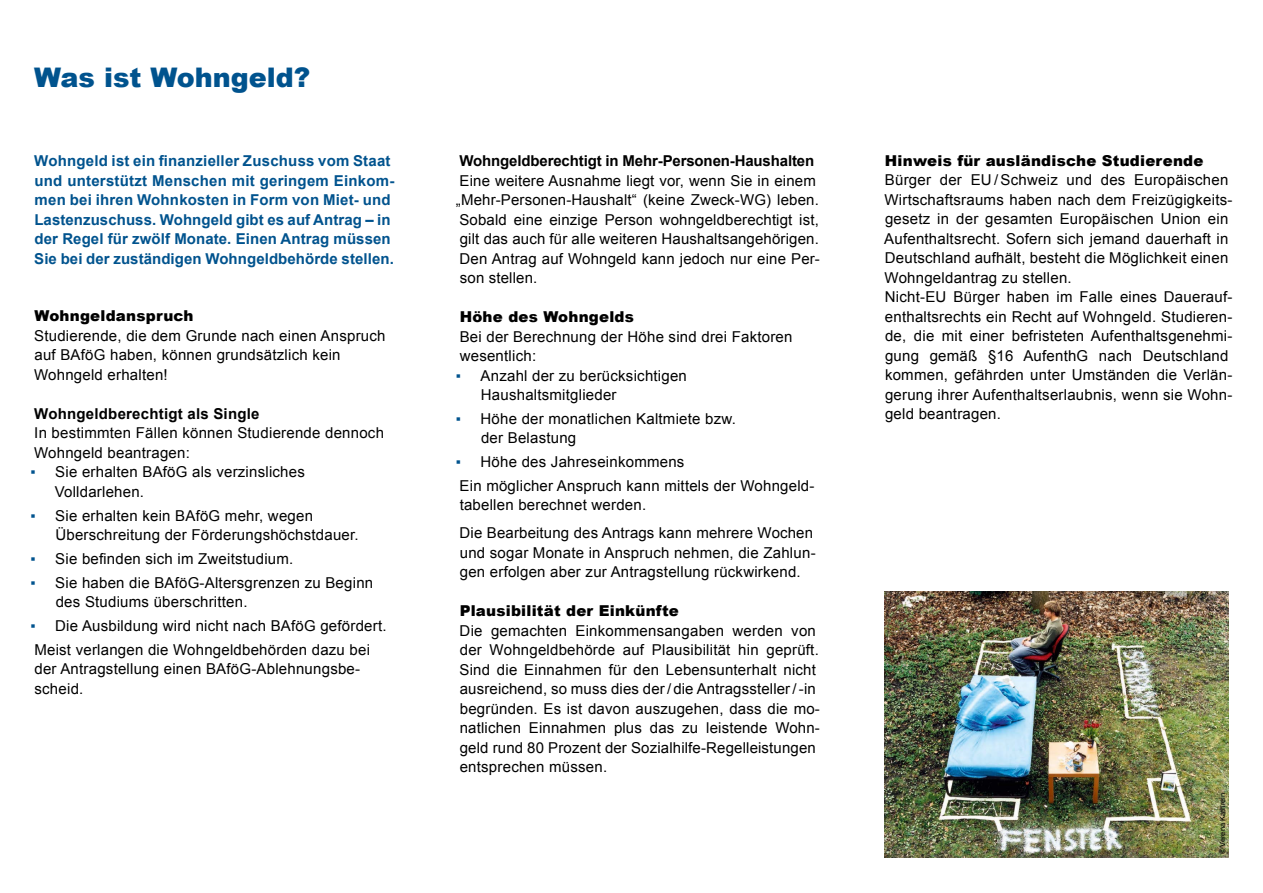
<style>
.page{position:relative;width:1263px;height:893px;background:#fff}
.page>*{position:absolute;margin:0;border:0;box-sizing:border-box;transform-origin:0 0}
.t1{font:900 27px "Arial";color:#00538e}
.t2{font:15px/19.5px "Arial";letter-spacing:.015em;color:#000}
.t3{font:700 15px/19.5px "Arial";letter-spacing:.005em;color:#00538e}
.t4{font:900 15px "Arial";letter-spacing:.015em;color:#000}
.t5{font:700 15px "Arial";letter-spacing:-.01em;color:#000}
.t6{font:700 15px "Arial";letter-spacing:.015em;color:#000}
.t7{font:7.5px "Arial";color:#000}
.s1{color:#00538e}
</style>
<div class="page">
<img style="left:884px;top:591px;width:345px;height:266px">
<h1 class="t1" style="left:34px;top:58px;width:278px">Was ist Wohngeld?</h1>
<p class="t3" style="left:34px;top:152px;width:362px">Wohngeld ist ein finanzieller Zuschuss vom Staat und unterstützt Menschen mit geringem Einkom&shy;men bei ihren Wohnkosten in Form von Miet- und Lastenzuschuss. Wohngeld gibt es auf Antrag – in der Regel für zwölf Monate. Einen Antrag müssen Sie bei der zuständigen Wohngeldbehörde stellen.</p>
<p class="t4" style="left:34px;top:305px;width:161px">Wohngeldanspruch</p>
<p class="t2" style="left:34px;top:326px;width:353px">Studierende, die dem Grunde nach einen Anspruch auf BAföG haben, können grundsätzlich kein<br>Wohngeld erhalten!</p>
<p class="t6" style="left:34px;top:404px;width:227px">Wohngeldberechtigt als Single</p>
<p class="t2" style="left:34px;top:423px;width:351px">In bestimmten Fällen können Studierende dennoch<br>Wohngeld beantragen:</p>
<p class="t2" style="left:55px;top:462px;width:252px;text-indent:-24px"><span class="s1">▪</span> Sie erhalten BAföG als verzinsliches<br>Volldarlehen.</p>
<p class="t2" style="left:55px;top:506px;width:305px;text-indent:-25px"><span class="s1">▪</span> Sie erhalten kein BAföG mehr, wegen<br>Überschreitung der Förderungshöchstdauer.</p>
<p class="t2" style="left:30px;top:549px;width:264px"><span class="s1">▪</span> Sie befinden sich im Zweitstudium.</p>
<p class="t2" style="left:56px;top:573px;width:319px;text-indent:-25px"><span class="s1">▪</span> Sie haben die BAföG-Altersgrenzen zu Beginn des Studiums überschritten.</p>
<p class="t2" style="left:30px;top:614px;width:358px;line-height:23.7px"><span class="s1">▪</span> Die Ausbildung wird nicht nach BAföG gefördert.<br>Meist verlangen die Wohngeldbehörden dazu bei</p>
<p class="t2" style="left:34px;top:659px;width:327px">der Antragstellung einen BAföG-Ablehnungsbe&shy;scheid.</p>
<p class="t5" style="left:459px;top:151px;width:356px">Wohngeldberechtigt in Mehr-Personen-Haushalten</p>
<p class="t2" style="left:456px;top:171px;width:366px">Eine weitere Ausnahme liegt vor, wenn Sie in einem „Mehr-Personen-Haushalt“ (keine Zweck-WG) leben.<br>Sobald eine einzige Person wohngeldberechtigt ist, gilt das auch für alle weiteren Haushaltsangehörigen.<br>Den Antrag auf Wohngeld kann jedoch nur eine Per&shy;son stellen.</p>
<p class="t4" style="left:460px;top:306px;width:176px">Höhe des Wohngelds</p>
<p class="t2" style="left:460px;top:327px;width:334px">Bei der Berechnung der Höhe sind drei Faktoren wesentlich:</p>
<p class="t2" style="left:481px;top:366px;width:208px;text-indent:-25px"><span class="s1">▪</span> Anzahl der zu berücksichtigen<br>Haushaltsmitglieder</p>
<p class="t2" style="left:481px;top:409px;width:256px;text-indent:-25px"><span class="s1">▪</span> Höhe der monatlichen Kaltmiete bzw. der Belastung</p>
<p class="t2" style="left:456px;top:450px;width:360px;line-height:23.7px"><span class="s1">▪</span> Höhe des Jahreseinkommens<br>Ein möglicher Anspruch kann mittels der Wohngeld-</p>
<p class="t2" style="left:460px;top:491px;width:355px;line-height:28px">tabellen berechnet werden.<br>Die Bearbeitung des Antrags kann mehrere Wochen</p>
<p class="t2" style="left:460px;top:543px;width:357px">und sogar Monate in Anspruch nehmen, die Zahlun&shy;gen erfolgen aber zur Antragstellung rückwirkend.</p>
<p class="t4" style="left:460px;top:600px;width:221px">Plausibilität der Einkünfte</p>
<p class="t2" style="left:459px;top:621px;width:362px">Die gemachten Einkommensangaben werden von der Wohngeldbehörde auf Plausibilität hin geprüft.<br>Sind die Einnahmen für den Lebensunterhalt nicht ausreichend, so muss dies der/ die Antragssteller/-in begründen. Es ist davon auszugehen, dass die mo&shy;natlichen Einnahmen plus das zu leistende Wohn&shy;geld rund 80 Prozent der Sozialhilfe-Regelleistungen entsprechen müssen.</p>
<p class="t4" style="left:885px;top:150px;width:320px">Hinweis für ausländische Studierende</p>
<p class="t2" style="left:884px;top:171px;width:350px">Bürger der EU /Schweiz und des Europäischen Wirtschaftsraums haben nach dem Freizügigkeits&shy;gesetz in der gesamten Europäischen Union ein Aufenthaltsrecht. Sofern sich jemand dauerhaft in Deutschland aufhält, besteht die Möglichkeit einen Wohngeldantrag zu stellen.<br>Nicht-EU Bürger haben im Falle eines Dauerauf&shy;enthaltsrechts ein Recht auf Wohngeld. Studieren&shy;de, die mit einer befristeten Aufenthaltsgenehmi&shy;gung gemäß §16 AufenthG nach Deutschland kommen, gefährden unter Umständen die Verlän&shy;gerung ihrer Aufenthaltserlaubnis, wenn sie Wohn&shy;geld beantragen.</p>
<p class="t7" style="left:1217px;top:854px;width:63px;rotate:-90deg">© Verena Kathrein</p>
</div>
